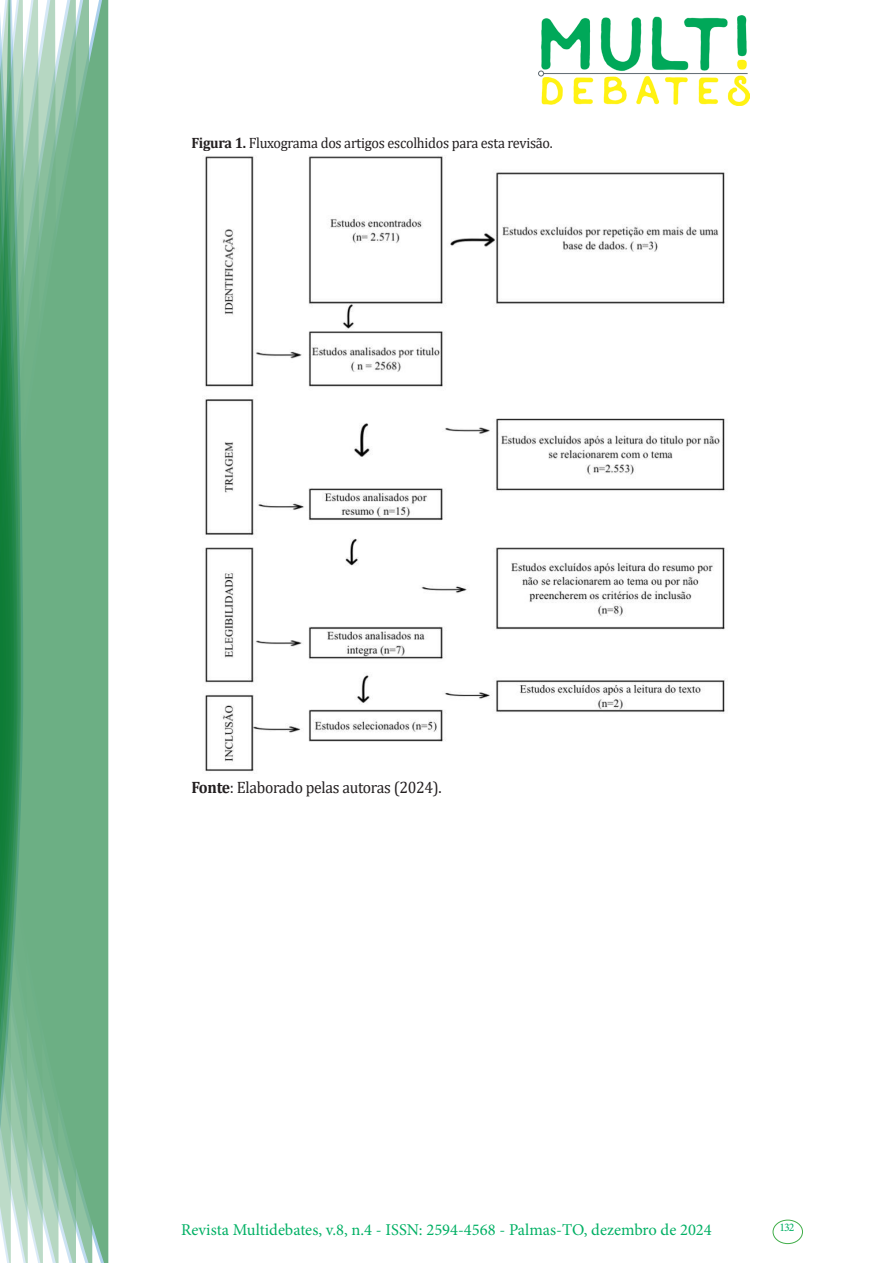
<style>
.page{position:relative;width:893px;height:1263px;background:#fff}
.page>*{position:absolute;margin:0;border:0;box-sizing:border-box;transform-origin:0 0}
.t1{font:16.5px "Minion Pro";color:#00b064}
.texto{font:16.5px "Cambria";letter-spacing:-.02em;color:#231f20;scale:.95 1}
.texto-2{font:15px "Cambria";letter-spacing:-.02em;color:#231f20;scale:.95 1}
.t2{font:11.7px "Minion Pro";color:#00b064}
.s1{font-weight:700}
</style>
<div class="page">
<div style="left:95px;top:0;width:14px;height:1263px;background:#6caf84"></div>
<svg style="left:79px;top:0;width:16px;height:1263px;background:#71b289"></svg>
<svg style="left:62px;top:0;width:17px;height:1263px;background:#75b48c"></svg>
<svg style="left:45px;top:0;width:17px;height:1263px;background:#7cb792"></svg>
<svg style="left:30px;top:0;width:15px;height:1263px;background:#80ba96"></svg>
<svg style="left:0;top:0;width:30px;height:1263px;background:#61a97f"></svg>
<div style="left:772px;top:1219px;width:31px;height:25px;border:1px solid #40ae49;border-radius:50%"></div>
<img style="left:538px;top:16px;width:211px;height:90px">
<img style="left:205px;top:156px;width:520px;height:616px">
<p class="texto-2" style="left:191px;top:134px;width:382px"><span class="s1">Figura 1.</span> Fluxograma dos artigos escolhidos para esta revisão.</p>
<p class="texto" style="left:191px;top:778px;width:265px"><span class="s1">Fonte</span>: Elaborado pelas autoras (2024).</p>
<p class="t1" style="left:181px;top:1218px;width:532px">Revista Multidebates, v.8, n.4 - ISSN: 2594-4568 - Palmas-TO, dezembro de 2024</p>
<p class="t2" style="left:779px;top:1219px;width:16px">132</p>
</div>
